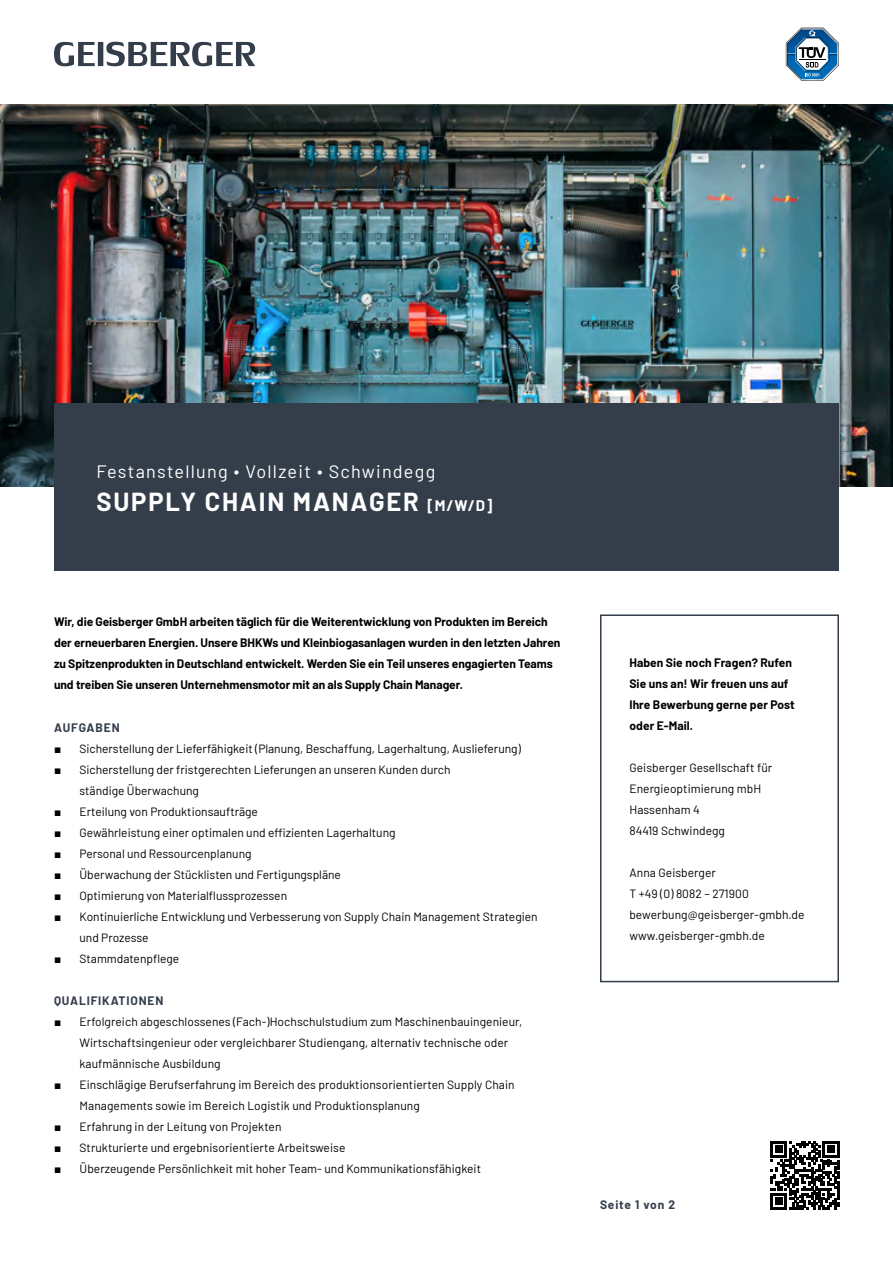
<style>
.page{position:relative;width:893px;height:1263px;background:#fff}
.page>*{position:absolute;margin:0;border:0;box-sizing:border-box;transform-origin:0 0}
.t1{font:700 25.5px "Barlow";letter-spacing:.07em;color:#fff}
.t2{font:18px "Barlow";letter-spacing:.07em;color:#fff}
.t3{font:12px/21px "Barlow";color:#000}
.t4{font:700 12px/21px "Barlow";letter-spacing:-.005em;color:#000}
.t5{font:700 12px "Barlow";letter-spacing:.07em;color:#343e4b}
.s1{font-size:15px}
.s2{font-family:"Arial";font-weight:900}
</style>
<div class="page">
<div style="left:600px;top:614px;width:239px;height:368px;border:2px solid #343e4b"></div>
<svg style="left:54px;top:42px;width:201px;height:24px"></svg>
<img style="left:0;top:104px;width:893px;height:382px">
<div style="left:54px;top:403px;width:785px;height:167px;background:#343e4b"></div>
<svg style="left:770px;top:1141px;width:69px;height:68px"></svg>
<svg style="left:786px;top:28px;width:53px;height:53px"></svg>
<h2 class="t2" style="left:97px;top:458px;width:340px">Festanstellung ∙ Vollzeit ∙ Schwindegg</h2>
<h1 class="t1" style="left:97px;top:483px;width:397px">SUPPLY CHAIN MANAGER <span class="s1">[M/W/D]</span></h1>
<p class="t4" style="left:54px;top:611px;width:508px">Wir, die Geisberger GmbH arbeiten täglich für die Weiterentwicklung von Produkten im Bereich der erneuerbaren Energien. Unsere BHKWs und Kleinbiogasanlagen wurden in den letzten Jahren zu Spitzenprodukten in Deutschland entwickelt. Werden Sie ein Teil unseres engagierten Teams und treiben Sie unseren Unternehmensmotor mit an als Supply Chain Manager.</p>
<p class="t5" style="left:54px;top:718px;width:67px">AUFGABEN</p>
<p class="t3" style="left:54px;top:737px;width:468px"><span class="s2">■</span> Sicherstellung der Lieferfähigkeit (Planung, Beschaffung, Lagerhaltung, Auslieferung)</p>
<p class="t3" style="left:80px;top:758px;width:372px;text-indent:-26px"><span class="s2">■</span> Sicherstellung der fristgerechten Lieferungen an unseren Kunden durch ständige Überwachung</p>
<p class="t3" style="left:54px;top:800px;width:205px"><span class="s2">■</span> Erteilung von Produktionsaufträge</p>
<p class="t3" style="left:54px;top:821px;width:343px"><span class="s2">■</span> Gewährleistung einer optimalen und effizienten Lagerhaltung</p>
<p class="t3" style="left:54px;top:842px;width:199px"><span class="s2">■</span> Personal und Ressourcenplanung</p>
<p class="t3" style="left:54px;top:863px;width:288px"><span class="s2">■</span> Überwachung der Stücklisten und Fertigungspläne</p>
<p class="t3" style="left:54px;top:884px;width:235px"><span class="s2">■</span> Optimierung von Materialflussprozessen</p>
<p class="t3" style="left:80px;top:905px;width:460px;text-indent:-26px"><span class="s2">■</span> Kontinuierliche Entwicklung und Verbesserung von Supply Chain Management Strategien und Prozesse</p>
<p class="t3" style="left:54px;top:947px;width:127px"><span class="s2">■</span> Stammdatenpflege</p>
<p class="t5" style="left:54px;top:991px;width:111px">QUALIFIKATIONEN</p>
<p class="t3" style="left:80px;top:1010px;width:444px;text-indent:-26px"><span class="s2">■</span> Erfolgreich abgeschlossenes (Fach-)Hochschulstudium zum Maschinenbauingenieur,<br>Wirtschaftsingenieur oder vergleichbarer Studiengang, alternativ technische oder kaufmännische Ausbildung</p>
<p class="t3" style="left:80px;top:1073px;width:437px;text-indent:-26px"><span class="s2">■</span> Einschlägige Berufserfahrung im Bereich des produktionsorientierten Supply Chain<br>Managements sowie im Bereich Logistik und Produktionsplanung</p>
<p class="t3" style="left:54px;top:1115px;width:229px"><span class="s2">■</span> Erfahrung in der Leitung von Projekten</p>
<p class="t3" style="left:54px;top:1136px;width:293px"><span class="s2">■</span> Strukturierte und ergebnisorientierte Arbeitsweise</p>
<p class="t3" style="left:54px;top:1157px;width:429px"><span class="s2">■</span> Überzeugende Persönlichkeit mit hoher Team- und Kommunikationsfähigkeit</p>
<p class="t4" style="left:629px;top:651px;width:167px">Haben Sie noch Fragen? Rufen<br>Sie uns an! Wir freuen uns auf<br>Ihre Bewerbung gerne per Post oder E-Mail.</p>
<p class="t3" style="left:629px;top:756px;width:144px">Geisberger Gesellschaft für<br>Energieoptimierung mbH<br>Hassenham 4<br>84419 Schwindegg</p>
<p class="t3" style="left:629px;top:861px;width:177px">Anna Geisberger<br>T +49 (0) 8082 – 271900 bewerbung@geisberger-gmbh.de www.geisberger-gmbh.de</p>
<p class="t5" style="left:600px;top:1195px;width:77px">Seite 1 von 2</p>
</div>
